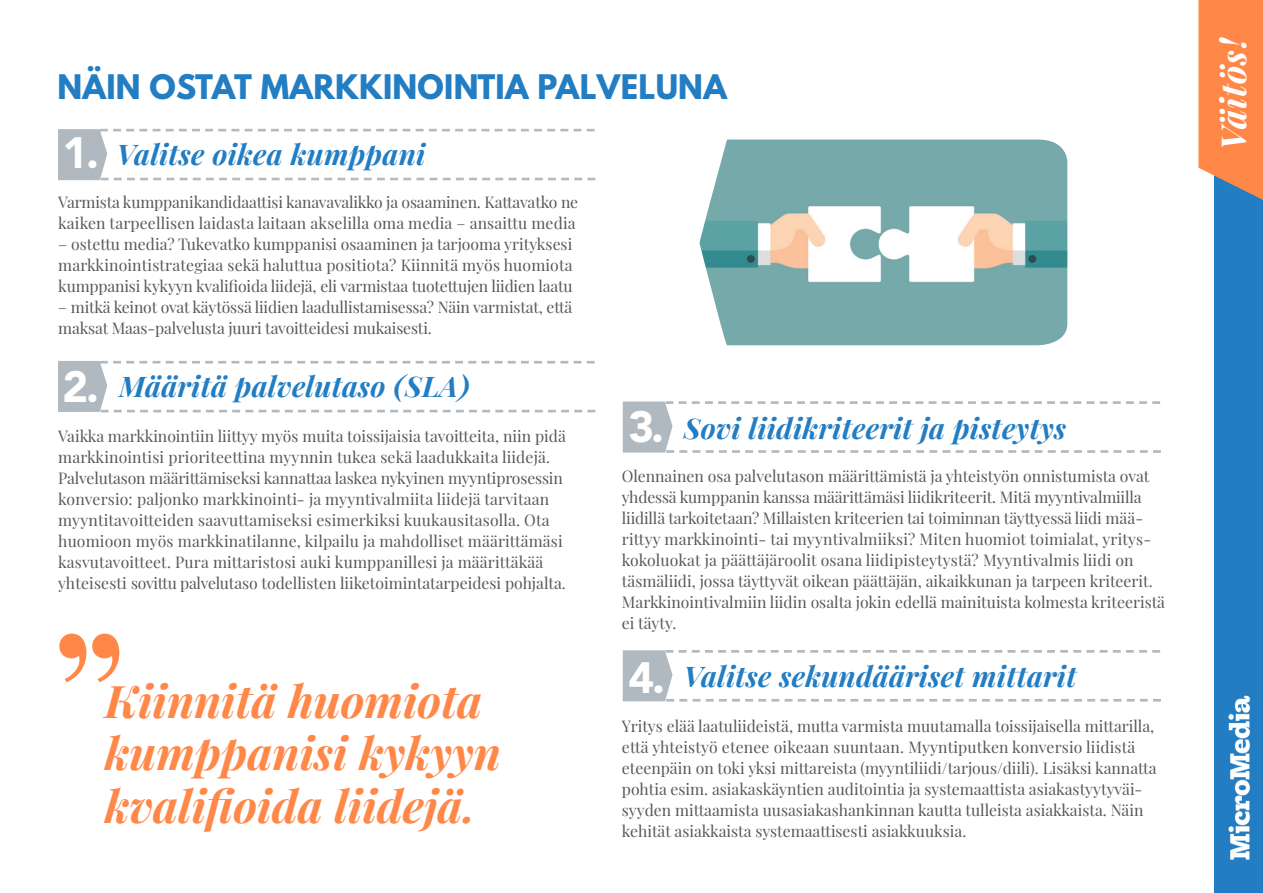
<style>
.page{position:relative;width:1263px;height:893px;background:#fff}
.page>*{position:absolute;margin:0;border:0;box-sizing:border-box;transform-origin:0 0}
.t1{font:193.5px "Playfair Display";color:#ff8849}
.Paragraph_Style_1{font:italic 700 45px/52.5px "Playfair Display";color:#ff8849}
.t2{font:900 43.5px "Avenir";color:#fff}
.t3{font:italic 700 34.5px "Playfair Display";color:#fff}
.Paragraph_Style_1-2{font:700 30px "League Spartan";letter-spacing:.01em;color:#227dc2}
.t4{font:italic 700 28.5px "Playfair Display";letter-spacing:.01em;color:#227dc2}
.t5{font:15.75px/21px "Playfair Display";color:#57585a}
</style>
<div class="page">
<svg style="left:58px;top:129px;width:537px;height:51px"></svg>
<svg style="left:58px;top:361px;width:537px;height:51px"></svg>
<svg style="left:623px;top:401px;width:538px;height:52px"></svg>
<svg style="left:623px;top:650px;width:538px;height:52px"></svg>
<img style="left:699px;top:140px;width:368px;height:205px">
<div style="left:1214px;top:0;width:49px;height:893px;background:#227dc2"></div>
<svg style="left:1198px;top:0;width:65px;height:200px;background:#f48c56"></svg>
<img style="left:1228px;top:695px;width:23px;height:165px">
<p class="Paragraph_Style_1-2" style="left:57px;top:63px;width:671px">NÄIN OSTAT MARKKINOINTIA PALVELUNA</p>
<p class="t2" style="left:63px;top:126px;width:38px">1.</p>
<p class="t5" style="left:58px;top:190px;width:521px">Varmista kumppanikandidaattisi kanavavalikko ja osaaminen. Kattavatko ne kaiken tarpeellisen laidasta laitaan akselilla oma media – ansaittu media</p>
<p class="t5" style="left:58px;top:232px;width:516px;text-align:justify">– ostettu media? Tukevatko kumppanisi osaaminen ja tarjooma yrityksesi markkinointistrategiaa sekä haluttua positiota? Kiinnitä myös huomiota kumppanisi kykyyn kvalifioida liidejä, eli varmistaa tuotettujen liidien laatu</p>
<p class="t5" style="left:58px;top:295px;width:516px">– mitkä keinot ovat käytössä liidien laadullistamisessa? Näin varmistat, että maksat Maas-palvelusta juuri tavoitteidesi mukaisesti.</p>
<p class="t2" style="left:63px;top:360px;width:38px">2.</p>
<p class="t5" style="left:58px;top:424px;width:509px">Vaikka markkinointiin liittyy myös muita toissijaisia tavoitteita, niin pidä markkinointisi prioriteettina myynnin tukea sekä laadukkaita liidejä.<br>Palvelutason määrittämiseksi kannattaa laskea nykyinen myyntiprosessin konversio: paljonko markkinointi- ja myyntivalmiita liidejä tarvitaan myyntitavoitteiden saavuttamiseksi esimerkiksi kuukausitasolla. Ota huomioon myös markkinatilanne, kilpailu ja mahdolliset määrittämäsi kasvutavoitteet. Pura mittaristosi auki kumppanillesi ja määrittäkää yhteisesti sovittu palvelutaso todellisten liiketoimintatarpeidesi pohjalta.</p>
<p class="t4" style="left:117px;top:131px;width:310px">Valitse oikea kumppani</p>
<p class="t4" style="left:119px;top:363px;width:352px">Määritä palvelutaso (SLA)</p>
<p class="t1" style="left:49px;top:550px;width:82px">”</p>
<p class="Paragraph_Style_1" style="left:105px;top:670px;width:398px">Kiinnitä huomiota kumppanisi kykyyn</p>
<p class="Paragraph_Style_1" style="left:105px;top:775px;width:372px">kvalifioida liidejä.</p>
<p class="t2" style="left:628px;top:401px;width:37px">3.</p>
<p class="t5" style="left:622px;top:464px;width:545px">Olennainen osa palvelutason määrittämistä ja yhteistyön onnistumista ovat yhdessä kumppanin kanssa määrittämäsi liidikriteerit. Mitä myyntivalmiilla liidillä tarkoitetaan? Millaisten kriteerien tai toiminnan täyttyessä liidi mää&shy;rittyy markkinointi- tai myyntivalmiiksi? Miten huomiot toimialat, yritys&shy;kokoluokat ja päättäjäroolit osana liidipisteytystä? Myyntivalmis liidi on täsmäliidi, jossa täyttyvät oikean päättäjän, aikaikkunan ja tarpeen kriteerit.<br>Markkinointivalmiin liidin osalta jokin edellä mainituista kolmesta kriteeristä ei täyty.</p>
<p class="t2" style="left:628px;top:651px;width:38px">4.</p>
<p class="t5" style="left:622px;top:715px;width:534px">Yritys elää laatuliideistä, mutta varmista muutamalla toissijaisella mittarilla, että yhteistyö etenee oikeaan suuntaan. Myyntiputken konversio liidistä</p>
<p class="t5" style="left:622px;top:757px;width:536px">eteenpäin on toki yksi mittareista (myyntiliidi/tarjous/diili). Lisäksi kannatta pohtia esim. asiakaskäyntien auditointia ja systemaattista asiakastyytyväi-</p>
<p class="t5" style="left:622px;top:799px;width:523px">syyden mittaamista uusasiakashankinnan kautta tulleista asiakkaista. Näin kehität asiakkaista systemaattisesti asiakkuuksia.</p>
<p class="t4" style="left:684px;top:405px;width:384px">Sovi liidikriteerit ja pisteytys</p>
<p class="t4" style="left:684px;top:654px;width:394px">Valitse sekundääriset mittarit</p>
<p class="t3" style="left:1205px;top:150px;width:114px;rotate:-90deg">Väitös!</p>
</div>
